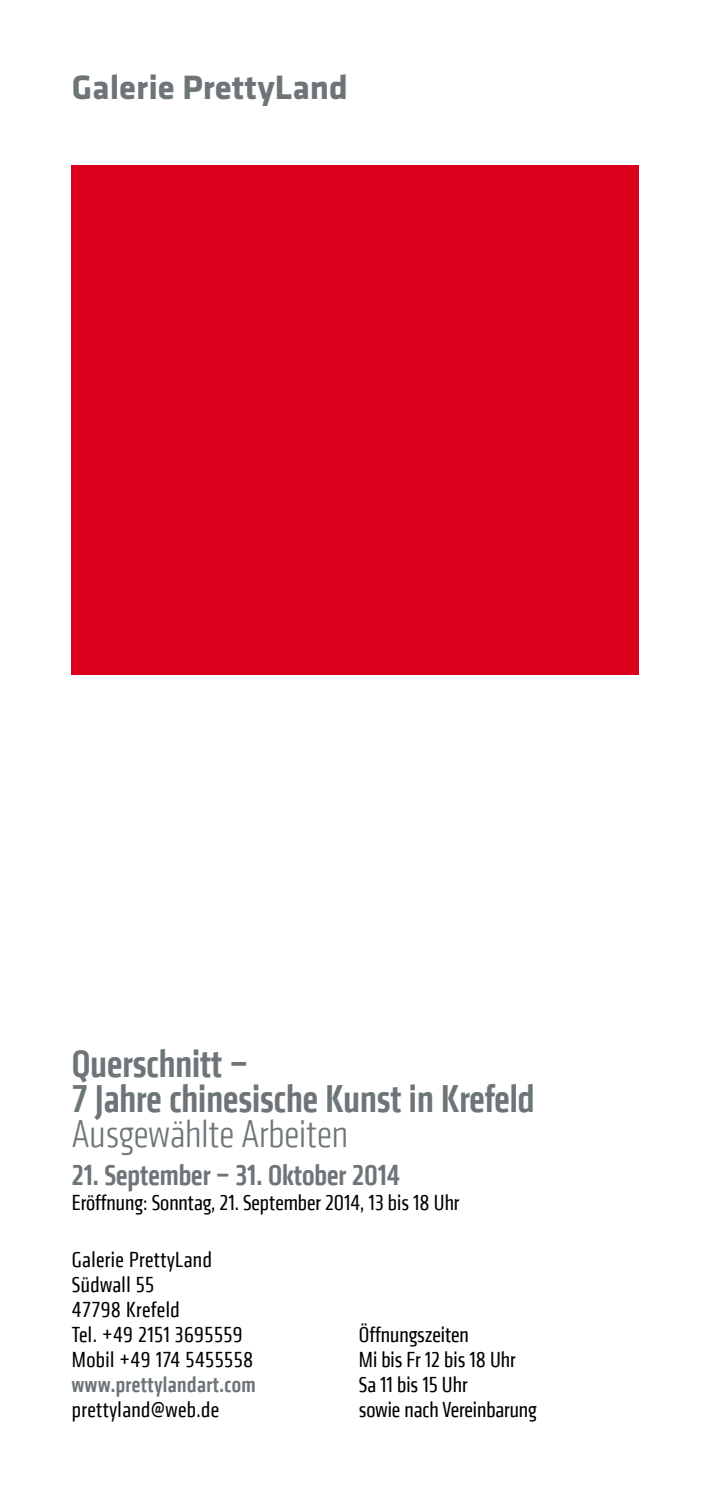
<style>
.page{position:relative;width:709px;height:1489px;background:#fff}
.page>*{position:absolute;margin:0;border:0;box-sizing:border-box;transform-origin:0 0}
.t1{font:500 condensed 40px/35px "Klavika CH";color:#6d7578}
.t2{font:300 condensed 40px "Klavika CH";color:#6d7578}
.t3{font:700 35px "Klavika";color:#6d7578}
.t4{font:500 condensed 30px "Klavika CH";color:#6d7578}
.t5{font:condensed 22.5px/25px "Klavika CH";color:#000}
.t6{font:condensed 22.5px/25px "Klavika CH";letter-spacing:.02em;color:#000}
.t7{font:500 condensed 22.5px "Klavika CH";letter-spacing:.02em;color:#6d7578}
</style>
<div class="page">
<div style="left:72px;top:165px;width:567px;height:509px;background:#db001b"></div>
<h2 class="t3" style="left:72px;top:62px;width:278px">Galerie PrettyLand</h2>
<h1 class="t1" style="left:72px;top:1046px;width:464px">Querschnitt –<br>7 Jahre chinesische Kunst in Krefeld</h1>
<h1 class="t2" style="left:72px;top:1111px;width:278px">Ausgewählte Arbeiten</h1>
<h3 class="t4" style="left:72px;top:1155px;width:330px">21. September – 31. Oktober 2014</h3>
<p class="t5" style="left:72px;top:1189px;width:389px">Eröffnung: Sonntag, 21. September 2014, 13 bis 18 Uhr</p>
<p class="t6" style="left:72px;top:1247px;width:183px">Galerie PrettyLand<br>Südwall 55<br>47798 Krefeld<br>Tel. +49 2151 3695559<br>Mobil +49 174 5455558</p>
<p class="t7" style="left:72px;top:1370px;width:185px">www.prettylandart.com</p>
<p class="t6" style="left:72px;top:1397px;width:149px">prettyland@web.de</p>
<p class="t5" style="left:359px;top:1322px;width:179px">Öffnungszeiten<br>Mi bis Fr 12 bis 18 Uhr<br>Sa 11 bis 15 Uhr<br>sowie nach Vereinbarung</p>
</div>
